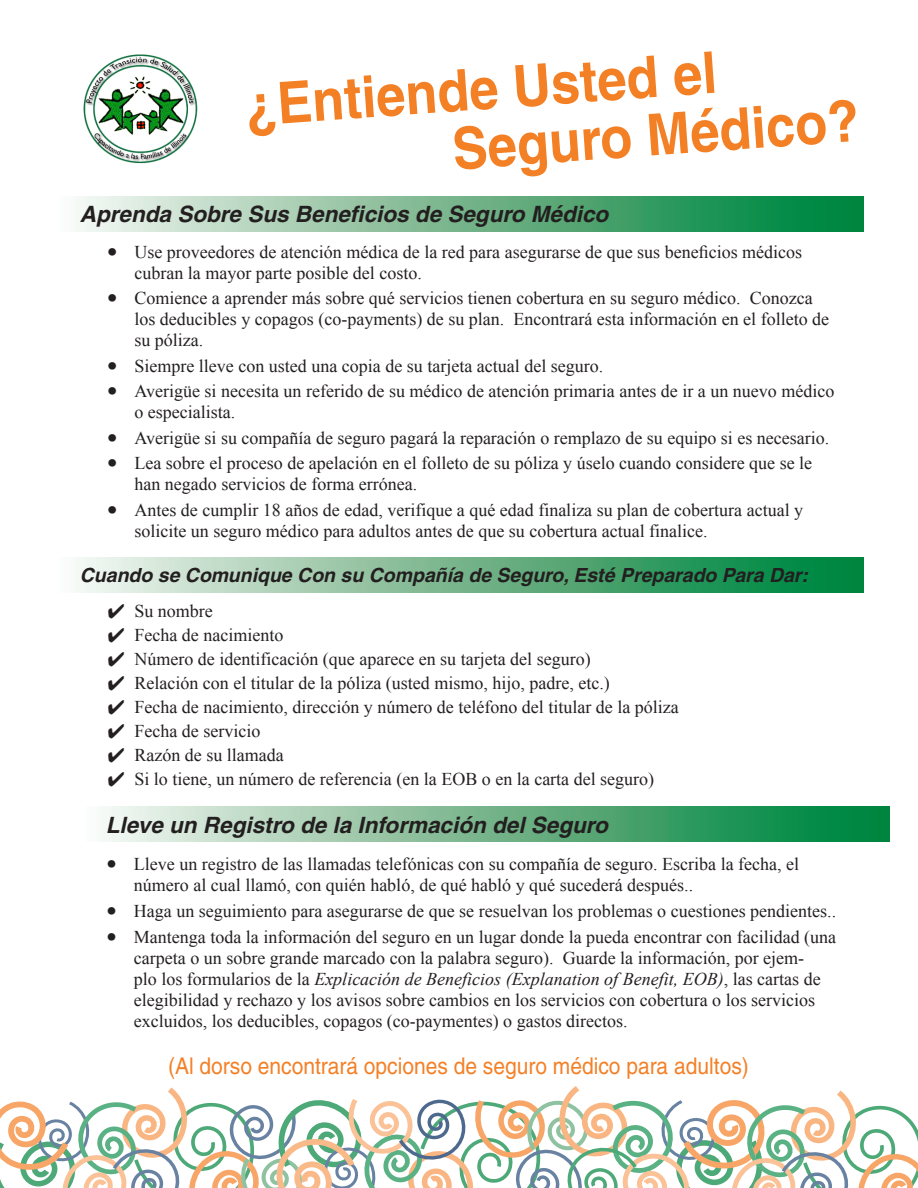
<style>
.page{position:relative;width:918px;height:1188px;background:#fff}
.page>*{position:absolute;margin:0;border:0;box-sizing:border-box;transform-origin:0 0}
.t1{font:700 57.75px "Helvetica";color:#f48026;scale:.91 1}
.t2{font:23.1px "Helvetica";color:#f48026;scale:.91 1}
.t3{font:italic 700 22.5px "Helvetica";color:#231f20}
.t4{font:italic 700 19.5px "Helvetica";color:#231f20}
.t5{font:18px/21px "Times New Roman";color:#231f20}
.s1{font-style:italic}
</style>
<div class="page">
<img style="left:83px;top:54px;width:115px;height:110px">
<div style="left:54px;top:196px;width:810px;height:35px;background:linear-gradient(to right,#fbf5f1,#007d31)"></div>
<svg style="left:0;top:1086px;width:918px;height:102px"></svg>
<div style="left:80px;top:807px;width:810px;height:35px;background:linear-gradient(to right,#fbf5f1,#007d31)"></div>
<div style="left:54px;top:558px;width:810px;height:34px;background:linear-gradient(to right,#fbf5f1,#007d31)"></div>
<p class="t1" style="left:243px;top:70px;width:521px;rotate:-4deg">¿Entiende Usted el</p>
<p class="t1" style="left:450px;top:114px;width:449px;rotate:-4deg">Seguro Médico?</p>
<p class="t3" style="left:80px;top:201px;width:530px">Aprenda Sobre Sus Beneficios de Seguro Médico</p>
<p class="t5" style="left:134px;top:241px;width:669px;text-indent:-27px">• Use proveedores de atención médica de la red para asegurarse de que sus beneficios médicos cubran la mayor parte posible del costo.</p>
<p class="t5" style="left:134px;top:287px;width:696px;text-indent:-27px">• Comience a aprender más sobre qué servicios tienen cobertura en su seguro médico. Conozca los deducibles y copagos (co-payments) de su plan. Encontrará esta información en el folleto de su póliza.</p>
<p class="t5" style="left:107px;top:355px;width:497px">• Siempre lleve con usted una copia de su tarjeta actual del seguro.</p>
<p class="t5" style="left:134px;top:380px;width:702px;text-indent:-27px">• Averigüe si necesita un referido de su médico de atención primaria antes de ir a un nuevo médico o especialista.</p>
<p class="t5" style="left:107px;top:427px;width:723px">• Averigüe si su compañía de seguro pagará la reparación o remplazo de su equipo si es necesario.</p>
<p class="t5" style="left:134px;top:452px;width:679px;text-indent:-27px">• Lea sobre el proceso de apelación en el folleto de su póliza y úselo cuando considere que se le han negado servicios de forma errónea.</p>
<p class="t5" style="left:134px;top:499px;width:670px;text-indent:-27px">• Antes de cumplir 18 años de edad, verifique a qué edad finaliza su plan de cobertura actual y solicite un seguro médico para adultos antes de que su cobertura actual finalice.</p>
<p class="t4" style="left:80px;top:563px;width:730px">Cuando se Comunique Con su Compañía de Seguro, Esté Preparado Para Dar:</p>
<p class="t5" style="left:107px;top:600px;width:107px">✔ Su nombre</p>
<p class="t5" style="left:107px;top:624px;width:177px">✔ Fecha de nacimiento</p>
<p class="t5" style="left:107px;top:648px;width:485px">✔ Número de identificación (que aparece en su tarjeta del seguro)</p>
<p class="t5" style="left:107px;top:672px;width:504px">✔ Relación con el titular de la póliza (usted mismo, hijo, padre, etc.)</p>
<p class="t5" style="left:107px;top:696px;width:573px">✔ Fecha de nacimiento, dirección y número de teléfono del titular de la póliza</p>
<p class="t5" style="left:107px;top:720px;width:154px">✔ Fecha de servicio</p>
<p class="t5" style="left:107px;top:744px;width:178px">✔ Razón de su llamada</p>
<p class="t5" style="left:107px;top:768px;width:548px">✔ Si lo tiene, un número de referencia (en la EOB o en la carta del seguro)</p>
<p class="t3" style="left:106px;top:811px;width:504px">Lleve un Registro de la Información del Seguro</p>
<p class="t5" style="left:134px;top:853px;width:667px;line-height:21.6px;text-indent:-27px">• Lleve un registro de las llamadas telefónicas con su compañía de seguro. Escriba la fecha, el número al cual llamó, con quién habló, de qué habló y qué sucederá después..</p>
<p class="t5" style="left:107px;top:901px;width:731px">• Haga un seguimiento para asegurarse de que se resuelvan los problemas o cuestiones pendientes..</p>
<p class="t5" style="left:134px;top:926px;width:704px;text-indent:-27px">• Mantenga toda la información del seguro en un lugar donde la pueda encontrar con facilidad (una carpeta o un sobre grande marcado con la palabra seguro). Guarde la información, por ejem-<br>plo los formularios de la <span class="s1">Explicación de Beneficios (Explanation of Benefit, EOB)</span>, las cartas de elegibilidad y rechazo y los avisos sobre cambios en los servicios con cobertura o los servicios excluidos, los deducibles, copagos (co-paymentes) o gastos directos.</p>
<p class="t2" style="left:168px;top:1052px;width:640px">(Al dorso encontrará opciones de seguro médico para adultos)</p>
</div>
